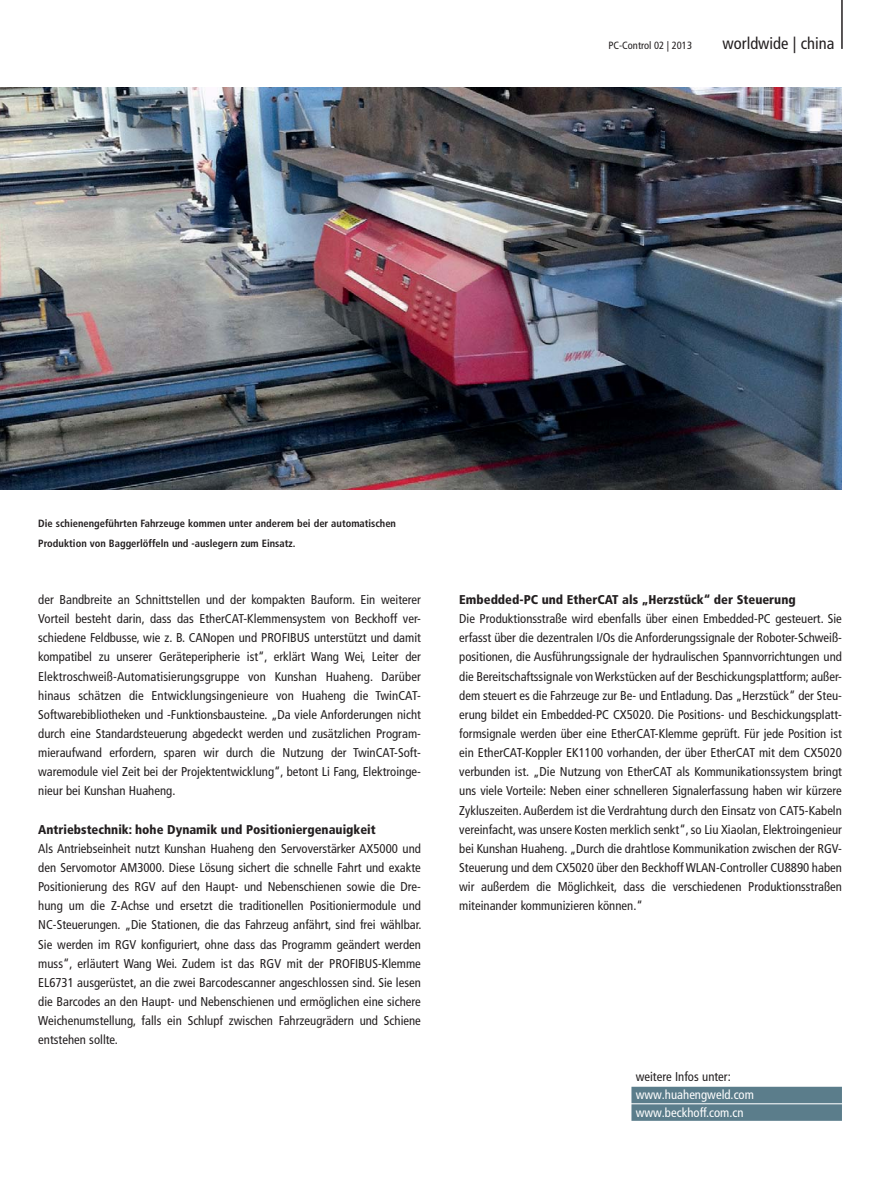
<style>
.page{position:relative;width:893px;height:1191px;background:#fff}
.page>*{position:absolute;margin:0;border:0;box-sizing:border-box;transform-origin:0 0}
.t1{font:condensed 16.5px "Frutiger LT Pro";color:#231f20}
.t2{font:condensed 12.75px/19.2px "Frutiger LT Pro";color:#231f20;text-align:justify}
.t3{font:900 condensed 12.75px "Frutiger LT Pro";color:#231f20}
.t4{font:condensed 12.75px/17.5px "Frutiger LT Pro";color:#fff}
.t5{font:700 condensed 10.5px/19.2px "Frutiger LT Pro";color:#231f20}
.t6{font:condensed 10.5px "Frutiger LT Pro";color:#231f20}
</style>
<div class="page">
<img style="left:0;top:87px;width:841px;height:402px">
<hr style="left:841px;top:0;width:2px;height:49px;background:#231f20">
<div style="left:631px;top:1086px;width:211px;height:17px;background:#5b7d8b"></div>
<div style="left:631px;top:1104px;width:211px;height:16px;background:#5b7d8b"></div>
<p class="t6" style="left:608px;top:41px;width:85px">PC-Control 02 | 2013</p>
<p class="t1" style="left:722px;top:37px;width:113px">worldwide | china</p>
<p class="t5" style="left:38px;top:515px;width:359px">Die schienengeführten Fahrzeuge kommen unter anderem bei der automatischen<br>Produktion von Baggerlöffeln und -auslegern zum Einsatz.</p>
<p class="t2" style="left:38px;top:591px;width:384px">der Bandbreite an Schnittstellen und der kompakten Bauform. Ein weiterer Vorteil besteht darin, dass das EtherCAT-Klemmensystem von Beckhoff ver&shy;schiedene Feldbusse, wie z. B. CANopen und PROFIBUS unterstützt und damit kompatibel zu unserer Geräteperipherie ist“, erklärt Wang Wei, Leiter der Elektroschweiß-Automatisierungsgruppe von Kunshan Huaheng. Darüber hinaus schätzen die Entwicklungsingenieure von Huaheng die TwinCAT-Softwarebibliotheken und -Funktionsbausteine. „Da viele Anforderungen nicht durch eine Standardsteuerung abgedeckt werden und zusätzlichen Program&shy;mieraufwand erfordern, sparen wir durch die Nutzung der TwinCAT-Soft&shy;waremodule viel Zeit bei der Projektentwicklung“, betont Li Fang, Elektroinge&shy;nieur bei Kunshan Huaheng.</p>
<p class="t3" style="left:38px;top:824px;width:339px">Antriebstechnik: hohe Dynamik und Positioniergenauigkeit</p>
<p class="t2" style="left:38px;top:840px;width:385px">Als Antriebseinheit nutzt Kunshan Huaheng den Servoverstärker AX5000 und den Servomotor AM3000. Diese Lösung sichert die schnelle Fahrt und exakte Positionierung des RGV auf den Haupt- und Nebenschienen sowie die Dre&shy;hung um die Z-Achse und ersetzt die traditionellen Positioniermodule und NC-Steuerungen. „Die Stationen, die das Fahrzeug anfährt, sind frei wählbar.<br>Sie werden im RGV konfiguriert, ohne dass das Programm geändert werden muss“, erläutert Wang Wei. Zudem ist das RGV mit der PROFIBUS-Klemme EL6731 ausgerüstet, an die zwei Barcodescanner angeschlossen sind. Sie lesen die Barcodes an den Haupt- und Nebenschienen und ermöglichen eine sichere Weichenumstellung, falls ein Schlupf zwischen Fahrzeugrädern und Schiene entstehen sollte.</p>
<p class="t3" style="left:459px;top:595px;width:338px">Embedded-PC und EtherCAT als „Herzstück“ der Steuerung</p>
<p class="t2" style="left:459px;top:610px;width:384px">Die Produktionsstraße wird ebenfalls über einen Embedded-PC gesteuert. Sie erfasst über die dezentralen I/Os die Anforderungssignale der Roboter-Schweiß&shy;positionen, die Ausführungssignale der hydraulischen Spannvorrichtungen und die Bereitschaftssignale von Werkstücken auf der Beschickungsplattform; außer&shy;dem steuert es die Fahrzeuge zur Be- und Entladung. Das „Herzstück“ der Steu&shy;erung bildet ein Embedded-PC CX5020. Die Positions- und Beschickungsplatt&shy;formsignale werden über eine EtherCAT-Klemme geprüft. Für jede Position ist ein EtherCAT-Koppler EK1100 vorhanden, der über EtherCAT mit dem CX5020 verbunden ist. „Die Nutzung von EtherCAT als Kommunikationssystem bringt uns viele Vorteile: Neben einer schnelleren Signalerfassung haben wir kürzere Zykluszeiten. Außerdem ist die Verdrahtung durch den Einsatz von CAT5-Kabeln vereinfacht, was unsere Kosten merklich senkt“, so Liu Xiaolan, Elektroingenieur bei Kunshan Huaheng. „Durch die drahtlose Kommunikation zwischen der RGV-Steuerung und dem CX5020 über den Beckhoff WLAN-Controller CU8890 haben wir außerdem die Möglichkeit, dass die verschiedenen Produktionsstraßen miteinander kommunizieren können.“</p>
<p class="t2" style="left:636px;top:1068px;width:97px">weitere Infos unter:</p>
<p class="t4" style="left:636px;top:1087px;width:120px">www.huahengweld.com www.beckhoff.com.cn</p>
</div>
